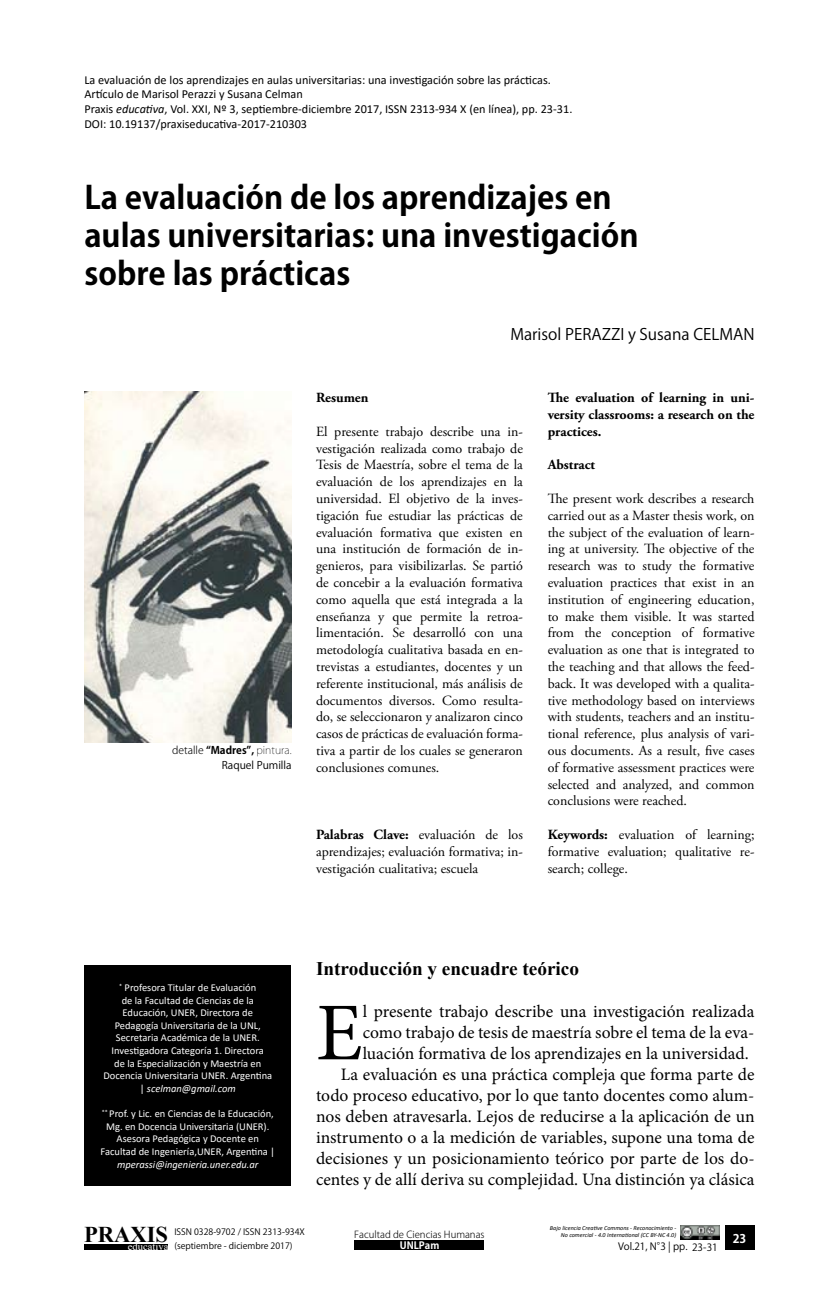
<style>
.page{position:relative;width:829px;height:1290px;background:#fff}
.page>*{position:absolute;margin:0;border:0;box-sizing:border-box;transform-origin:0 0}
.t1{font:82.08px "Minion Pro";color:#000}
.t2{font:700 31.5px/37.8px "Koz Go Std";color:#000}
.t3{font:700 22.57px "Times New Roman";color:#000}
.t4{font:700 19.25px "Times New Roman";color:#000}
.t5{font:17.5px "Minion Pro";color:#000}
.t6{font:15.75px "Koz Go Std";color:#000}
.t7{font:14px/16.8px "Adobe Garamond Pro";color:#000;text-align:justify}
.t8{font:700 14px/16.8px "Adobe Garamond Pro";color:#000;text-align:justify}
.t9{font:12.25px/14.7px "Calibri";color:#000}
.t10{font:700 11.9px "Koz Go Std";color:#fff}
.t11{font:10.67px "Times New Roman";color:#fff}
.t12{font:10.5px/12.6px "Calibri";color:#fff;text-align:center}
.t13{font:10.5px/15px "Koz Go Std";color:#000;text-align:right}
.t14{font:italic 10.5px "Calibri";color:#fff}
.t15{font:9.97px "Koz Go Pro";color:#000}
.t16{font:700 9.97px "Koz Go Pro";color:#fff}
.t17{font:300 9.62px "Koz Go Pro";color:#000}
.t18{font:8.75px/14px "Koz Go Pro";color:#000}
.t19{font:italic 6.12px/7px "Calibri";color:#000;text-align:right}
.s1{font-style:italic}
.s2{font-weight:300}
.s3{font-weight:700}
.s4{font-weight:200}
</style>
<div class="page">
<div style="left:84px;top:1244px;width:84px;height:6px;background:#000"></div>
<div style="left:724px;top:1225px;width:30px;height:25px;background:#000"></div>
<img style="left:680px;top:1225px;width:39px;height:14px">
<div style="left:355px;top:1240px;width:129px;height:10px;background:#000"></div>
<div style="left:84px;top:965px;width:207px;height:221px;background:#000"></div>
<img style="left:84px;top:392px;width:207px;height:350px">
<p class="t9" style="left:84px;top:72px;width:489px">La evaluación de los aprendizajes en aulas universitarias: una investigación sobre las prácticas.<br>Artículo de Marisol Perazzi y Susana Celman<br>Praxis <span class="s1">educativa</span>, Vol. XXI, Nº 3, septiembre-diciembre 2017, ISSN 2313-934 X (en línea), pp. 23-31.<br>DOI: 10.19137/praxiseducativa-2017-210303</p>
<h2 class="t2" style="left:84px;top:180px;width:555px">La evaluación de los aprendizajes en aulas universitarias: una investigación sobre las prácticas</h2>
<p class="t13" style="left:172px;top:743px;width:121px"><span class="s2">detalle</span> <span class="s3">“Madres”,</span> <span class="s4">pintura.<br></span>Raquel Pumilla</p>
<p class="t6" style="left:510px;top:324px;width:204px">Marisol Perazzi y Susana Celma</p>
<p class="t6" style="left:743px;top:324px;width:13px">n</p>
<p class="t8" style="left:316px;top:389px;width:54px">Resumen</p>
<p class="t7" style="left:316px;top:423px;width:208px">El presente trabajo describe una in&shy;vestigación realizada como trabajo de Tesis de Maestría, sobre el tema de la evaluación de los aprendizajes en la universidad. El objetivo de la inves&shy;tigación fue estudiar las prácticas de evaluación formativa que existen en una institución de formación de in&shy;genieros, para visibilizarlas. Se partió de concebir a la evaluación formativa como aquella que está integrada a la enseñanza y que permite la retroa&shy;limentación. Se desarrolló con una metodología cualitativa basada en en&shy;trevistas a estudiantes, docentes y un referente institucional, más análisis de documentos diversos. Como resulta&shy;do, se seleccionaron y analizaron cinco casos de prácticas de evaluación forma&shy;tiva a partir de los cuales se generaron conclusiones comunes.</p>
<p class="t7" style="left:316px;top:826px;width:208px"><span class="s3">Palabras Clave:</span> evaluación de los aprendizajes; evaluación formativa; in&shy;vestigación cualitativa; escuela</p>
<p class="t8" style="left:547px;top:389px;width:208px">The evaluation of learning in uni&shy;versity classrooms: a research on the practices.</p>
<p class="t8" style="left:547px;top:457px;width:49px">Abstract</p>
<p class="t7" style="left:547px;top:490px;width:208px">The present work describes a research carried out as a Master thesis work, on the subject of the evaluation of learn&shy;ing at university. The objective of the research was to study the formative evaluation practices that exist in an institution of engineering education, to make them visible. It was started from the conception of formative evaluation as one that is integrated to the teaching and that allows the feed&shy;back. It was developed with a qualita&shy;tive methodology based on interviews with students, teachers and an institu&shy;tional reference, plus analysis of vari&shy;ous documents. As a result, five cases of formative assessment practices were selected and analyzed, and common conclusions were reached.</p>
<p class="t7" style="left:547px;top:826px;width:208px"><span class="s3">Keywords:</span> evaluation of learning; formative evaluation; qualitative re&shy;search; college.</p>
<p class="t12" style="left:103px;top:981px;width:170px"><sup>*</sup> Profesora Titular de Evaluación<br>de la Facultad de Ciencias de la Educación, UNER, Directora de Pedagogía Universitaria de la UNL, Secretaria Académica de la UNER.<br>Investigadora Categoría 1. Directora<br>de la Especialización y Maestría en Docencia Universitaria UNER. Argentina | <span class="s1">scelman@gmail.com</span></p>
<p class="t12" style="left:100px;top:1107px;width:176px"><sup>**</sup> Prof. y Lic. en Ciencias de la Educación, Mg. en Docencia Universitaria (UNER).<br>Asesora Pedagógica y Docente en Facultad de Ingeniería,UNER, Argentina |</p>
<p class="t14" style="left:117px;top:1157px;width:143px">mperassi@ingenieria.uner.edu.ar</p>
<h3 class="t4" style="left:316px;top:955px;width:264px">Introducción y encuadre teórico</h3>
<h1 class="t1" style="left:316px;top:978px;width:48px">E</h1>
<p class="t5" style="left:362px;top:1000px;width:393px">l presente trabajo describe una investigación realizada</p>
<p class="t5" style="left:362px;top:1021px;width:393px">como trabajo de tesis de maestría sobre el tema de la eva-</p>
<p class="t5" style="left:362px;top:1042px;width:387px">luación formativa de los aprendizajes en la universidad.</p>
<p class="t5" style="left:341px;top:1063px;width:415px">La evaluación es una práctica compleja que forma parte de</p>
<p class="t5" style="left:316px;top:1084px;width:440px">todo proceso educativo, por lo que tanto docentes como alum-</p>
<p class="t5" style="left:316px;top:1105px;width:440px">nos deben atravesarla. Lejos de reducirse a la aplicación de un</p>
<p class="t5" style="left:316px;top:1126px;width:440px">instrumento o a la medición de variables, supone una toma de</p>
<p class="t5" style="left:316px;top:1147px;width:440px">decisiones y un posicionamiento teórico por parte de los do-</p>
<p class="t5" style="left:316px;top:1168px;width:440px">centes y de allí deriva su complejidad. Una distinción ya clásica</p>
<p class="t18" style="left:174px;top:1225px;width:132px">ISSN 0328-9702 / ISSN 2313-934X (septiembre - diciembre 2017)</p>
<p class="t19" style="left:550px;top:1224px;width:128px">Bajo licencia Creative Commons - Reconocimiento -<br>No comercial - 4.0 International (CC BY-NC 4.0)</p>
<h3 class="t3" style="left:84px;top:1218px;width:85px">PRAXIS</h3>
<p class="t11" style="left:128px;top:1239px;width:42px">educativa</p>
<p class="t17" style="left:354px;top:1228px;width:132px">Facultad de Ciencias Humanas</p>
<p class="t16" style="left:399px;top:1239px;width:41px">UNLPam</p>
<p class="t15" style="left:618px;top:1239px;width:71px">Vol.21, N°3 | pp.</p>
<p class="t15" style="left:692px;top:1240px;width:27px">23-31</p>
<p class="t10" style="left:732px;top:1230px;width:15px">23</p>
</div>
